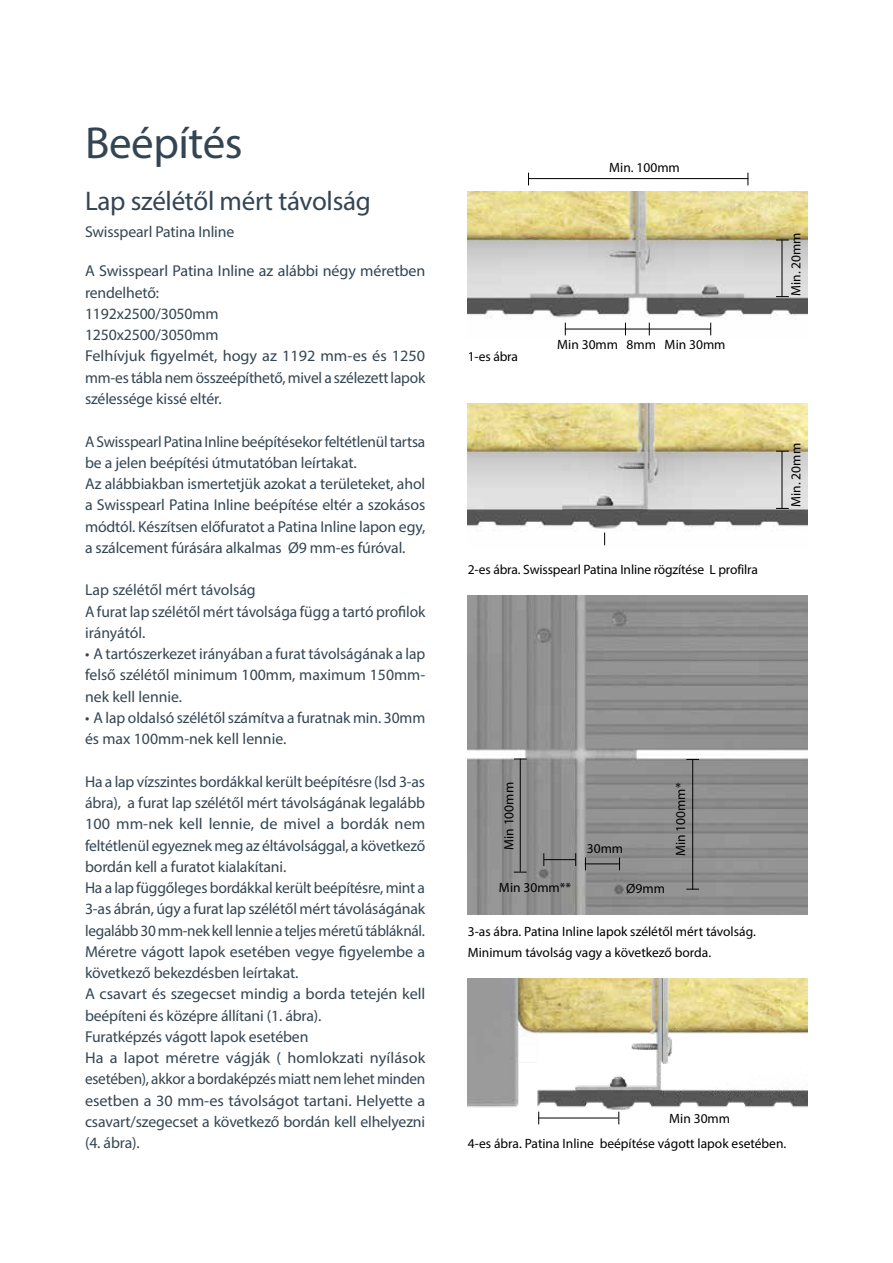
<style>
.page{position:relative;width:893px;height:1263px;background:#fff}
.page>*{position:absolute;margin:0;border:0;box-sizing:border-box;transform-origin:0 0}
.t1{font:45px "Myriad Pro";letter-spacing:-.01em;color:#344552}
.t2{font:27px "Myriad Pro";letter-spacing:-.01em;color:#344552}
.t3{font:15.75px/21.3px "Myriad Pro";letter-spacing:-.01em;color:#344552}
.t4{font:13.5px/21.3px "Myriad Pro";color:#000}
</style>
<div class="page">
<img style="left:468px;top:595px;width:340px;height:319px">
<img style="left:468px;top:191px;width:339px;height:145px">
<img style="left:468px;top:404px;width:339px;height:142px">
<img style="left:468px;top:978px;width:339px;height:147px">
<svg style="left:776px;top:508px;width:13px;height:1px"></svg>
<svg style="left:776px;top:451px;width:13px;height:1px"></svg>
<svg style="left:604px;top:532px;width:1px;height:13px"></svg>
<hr style="left:782px;top:451px;width:1px;height:57px;background:#000">
<svg style="left:528px;top:173px;width:1px;height:12px"></svg>
<svg style="left:776px;top:296px;width:13px;height:1px"></svg>
<svg style="left:776px;top:240px;width:13px;height:1px"></svg>
<hr style="left:529px;top:178px;width:219px;height:1px;background:#000">
<hr style="left:565px;top:329px;width:146px;height:1px;background:#000">
<hr style="left:782px;top:240px;width:1px;height:57px;background:#000">
<hr style="left:692px;top:760px;width:1px;height:130px;background:#000">
<hr style="left:585px;top:863px;width:35px;height:1px;background:#000">
<hr style="left:544px;top:859px;width:31px;height:1px;background:#000">
<svg style="left:686px;top:889px;width:13px;height:1px"></svg>
<svg style="left:585px;top:857px;width:1px;height:13px"></svg>
<svg style="left:543px;top:853px;width:1px;height:13px"></svg>
<svg style="left:686px;top:759px;width:13px;height:1px"></svg>
<svg style="left:619px;top:857px;width:1px;height:13px"></svg>
<svg style="left:575px;top:853px;width:1px;height:13px"></svg>
<hr style="left:520px;top:759px;width:1px;height:113px;background:#000">
<svg style="left:514px;top:872px;width:13px;height:1px"></svg>
<svg style="left:514px;top:759px;width:13px;height:1px"></svg>
<hr style="left:538px;top:1117px;width:80px;height:1px;background:#000">
<svg style="left:538px;top:1111px;width:1px;height:13px"></svg>
<svg style="left:618px;top:1111px;width:1px;height:13px"></svg>
<h1 class="t1" style="left:85px;top:115px;width:159px">Beépítés</h1>
<h2 class="t2" style="left:85px;top:185px;width:287px">Lap szélétől mért távolság</h2>
<p class="t3" style="left:85px;top:221px;width:151px">Swisspearl Patina Inline</p>
<p class="t3" style="left:85px;top:260px;width:342px">A Swisspearl Patina Inline az alábbi négy méretben rendelhető:<br>1192x2500/3050mm<br>1250x2500/3050mm<br>Felhívjuk figyelmét, hogy az 1192 mm-es és 1250 mm-es tábla nem összeépíthető, mivel a szélezett lapok szélessége kissé eltér.</p>
<p class="t3" style="left:85px;top:430px;width:342px">A Swisspearl Patina Inline beépítésekor feltétlenül tartsa be a jelen beépítési útmutatóban leírtakat.<br>Az alábbiakban ismertetjük azokat a területeket, ahol a Swisspearl Patina Inline beépítése eltér a szokásos módtól. Készítsen előfuratot a Patina Inline lapon egy, a szálcement fúrására alkalmas Ø9 mm-es fúróval.</p>
<p class="t3" style="left:85px;top:579px;width:342px">Lap szélétől mért távolság<br>A furat lap szélétől mért távolsága függ a tartó profilok irányától.</p>
<p class="t3" style="left:85px;top:643px;width:342px;text-align:justify">• A tartószerkezet irányában a furat távolságának a lap felső szélétől minimum 100mm, maximum 150mm&shy;nek kell lennie.</p>
<p class="t3" style="left:85px;top:707px;width:342px">• A lap oldalsó szélétől számítva a furatnak min. 30mm és max 100mm-nek kell lennie.</p>
<p class="t3" style="left:85px;top:770px;width:342px">Ha a lap vízszintes bordákkal került beépítésre (lsd 3-as ábra), a furat lap szélétől mért távolságának legalább 100 mm-nek kell lennie, de mivel a bordák nem feltétlenül egyeznek meg az éltávolsággal, a következő bordán kell a furatot kialakítani.<br>Ha a lap függőleges bordákkal került beépítésre, mint a 3-as ábrán, úgy a furat lap szélétől mért távoláságának legalább 30 mm-nek kell lennie a teljes méretű tábláknál.<br>Méretre vágott lapok esetében vegye figyelembe a következő bekezdésben leírtakat.<br>A csavart és szegecset mindig a borda tetején kell beépíteni és középre állítani (1. ábra).<br>Furatképzés vágott lapok esetében<br>Ha a lapot méretre vágják ( homlokzati nyílások esetében), akkor a bordaképzés miatt nem lehet minden esetben a 30 mm-es távolságot tartani. Helyette a csavart/szegecset a következő bordán kell elhelyezni (4. ábra).</p>
<p class="t4" style="left:609px;top:156px;width:72px">Min. 100mm</p>
<p class="t4" style="left:468px;top:346px;width:52px">1-es ábra</p>
<p class="t4" style="left:557px;top:333px;width:170px">Min 30mm 8mm Min 30mm</p>
<p class="t4" style="left:468px;top:559px;width:292px">2-es ábra. Swisspearl Patina Inline rögzítése L profilra</p>
<p class="t4" style="left:785px;top:296px;width:65px;rotate:-90deg">Min. 20mm</p>
<p class="t4" style="left:785px;top:507px;width:65px;rotate:-90deg">Min. 20mm</p>
<p class="t4" style="left:498px;top:850px;width:69px;rotate:-90deg">Min 100mm</p>
<p class="t4" style="left:499px;top:876px;width:74px">Min 30mm**</p>
<p class="t4" style="left:587px;top:838px;width:38px">30mm</p>
<p class="t4" style="left:626px;top:878px;width:40px">Ø9mm</p>
<p class="t4" style="left:670px;top:856px;width:75px;rotate:-90deg">Min 100mm*</p>
<p class="t4" style="left:468px;top:920px;width:290px">3-as ábra. Patina Inline lapok szélétől mért távolság.<br>Minimum távolság vagy a következő borda.</p>
<p class="t4" style="left:669px;top:1108px;width:62px">Min 30mm</p>
<p class="t4" style="left:468px;top:1133px;width:320px">4-es ábra. Patina Inline beépítése vágott lapok esetében.</p>
</div>
